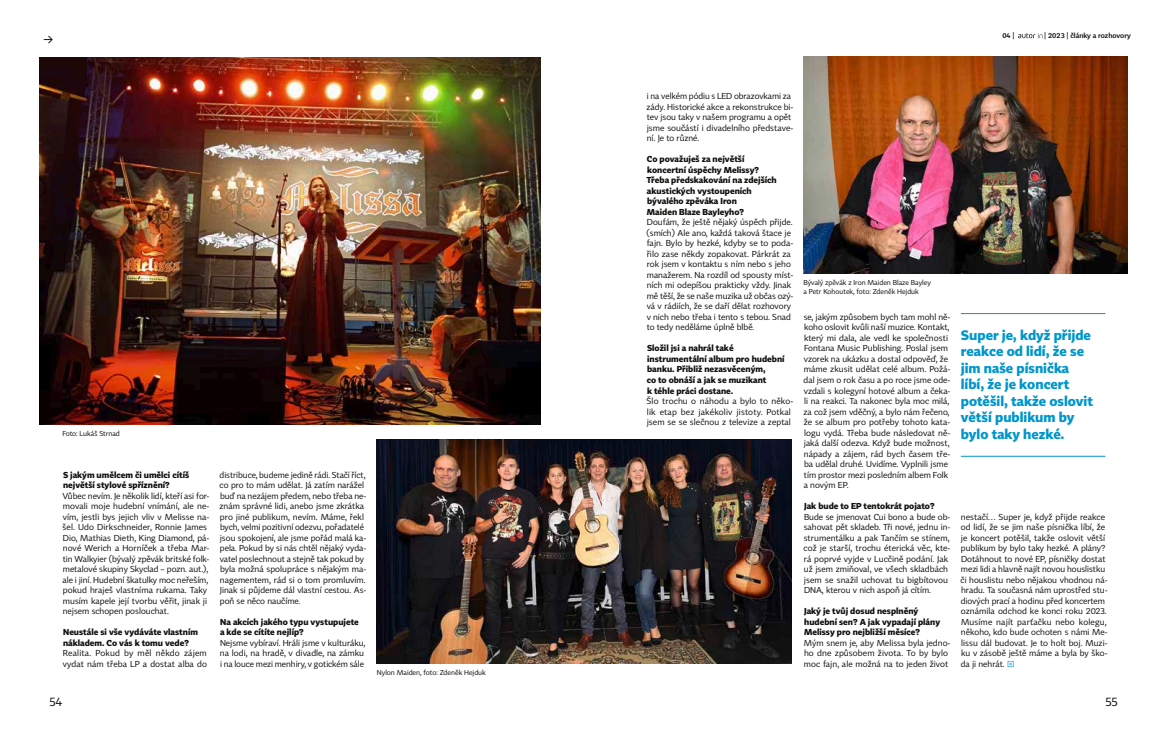
<style>
.page{position:relative;width:1168px;height:755px;background:#fff}
.page>*{position:absolute;margin:0;border:0;box-sizing:border-box;transform-origin:0 0}
.t1{font:700 13.5px/16.5px "Tabac Sans";color:#0096cd}
.t2{font:12.5px "Tabac Sans";color:#11110f}
.t3{font:12px "Tabac Sans";color:#11110f}
.t4{font:8.5px/10.5px "Tabac Sans";color:#11110f}
.t5{font:700 8.5px/10.5px "Tabac Sans";color:#11110f}
.t6{font:7px/9px "Tabac Sans";color:#11110f}
.t7{font:600 7px "Tabac Sans";color:#11110f}
.s1{color:#0096cd}
</style>
<div class="page">
<img style="left:803px;top:57px;width:325px;height:216px">
<img style="left:377px;top:439px;width:414px;height:223px">
<img style="left:40px;top:57px;width:501px;height:367px">
<hr style="left:961px;top:313px;width:144px;height:1px;background:#0096cd">
<hr style="left:961px;top:455px;width:144px;height:1px;background:#0096cd">
<svg style="left:1018px;top:33px;width:24px;height:5px"></svg>
<h2 class="t2" style="left:43px;top:32px;width:11px">→</h2>
<p class="t6" style="left:62px;top:429px;width:59px">Foto: Lukáš Strnad</p>
<p class="t5" style="left:63px;top:469px;width:128px">S jakým umělcem či umělci cítíš největší stylové spříznění?</p>
<p class="t4" style="left:62px;top:490px;width:148px">Vůbec nevím. Je několik lidí, kteří asi for&shy;movali moje hudební vnímání, ale ne&shy;vím, jestli bys jejich vliv v Melisse na&shy;šel. Udo Dirkschneider, Ronnie James Dio, Mathias Dieth, King Diamond, pá&shy;nové Werich a Horníček a třeba Mar&shy;tin Walkyier (bývalý zpěvák britské folk&shy;metalové skupiny Skyclad – pozn. aut.), ale i jiní. Hudební škatulky moc neřeším, pokud hraješ vlastníma rukama. Taky musím kapele její tvorbu věřit, jinak ji nejsem schopen poslouchat.</p>
<p class="t5" style="left:63px;top:626px;width:137px">Neustále si vše vydáváte vlastním nákladem. Co vás k tomu vede?</p>
<p class="t4" style="left:63px;top:647px;width:146px">Realita. Pokud by měl někdo zájem vydat nám třeba LP a dostat alba do</p>
<p class="t4" style="left:220px;top:469px;width:148px">distribuce, budeme jedině rádi. Stačí říct, co pro to mám udělat. Já zatím narážel buď na nezájem předem, nebo třeba ne&shy;znám správné lidi, anebo jsme zkrátka pro jiné publikum, nevím. Máme, řekl bych, velmi pozitivní odezvu, pořadatelé jsou spokojení, ale jsme pořád malá ka&shy;pela. Pokud by si nás chtěl nějaký vyda&shy;vatel poslechnout a stejně tak pokud by byla možná spolupráce s nějakým ma&shy;nagementem, rád si o tom promluvím.<br>Jinak si půjdeme dál vlastní cestou. As&shy;poň se něco naučíme.</p>
<p class="t5" style="left:220px;top:616px;width:140px">Na akcích jakého typu vystupujete a kde se cítíte nejlíp?</p>
<p class="t4" style="left:220px;top:637px;width:147px">Nejsme vybíraví. Hráli jsme v kulturáku, na lodi, na hradě, v divadle, na zámku i na louce mezi menhiry, v gotickém sále</p>
<p class="t6" style="left:377px;top:667px;width:110px">Nylon Maiden, foto: Zdeněk Hejduk</p>
<p class="t7" style="left:1002px;top:31px;width:14px">04 |</p>
<p class="t7" style="left:1044px;top:31px;width:88px">| 2023 | články a rozhovory</p>
<p class="t4" style="left:646px;top:91px;width:148px">i na velkém pódiu s LED obrazovkami za zády. Historické akce a rekonstrukce bi&shy;tev jsou taky v našem programu a opět jsme součástí i divadelního představe&shy;ní. Je to různé.</p>
<p class="t5" style="left:646px;top:154px;width:132px">Co považuješ za největší koncertní úspěchy Melissy?<br>Třeba předskakování na zdejších akustických vystoupeních bývalého zpěváka Iron<br>Maiden Blaze Bayleyho?</p>
<p class="t4" style="left:647px;top:217px;width:148px">Doufám, že ještě nějaký úspěch přijde. (smích) Ale ano, každá taková štace je fajn. Bylo by hezké, kdyby se to poda&shy;řilo zase někdy zopakovat. Párkrát za rok jsem v kontaktu s ním nebo s jeho manažerem. Na rozdíl od spousty míst&shy;ních mi odepíšou prakticky vždy. Jinak mě těší, že se naše muzika už občas ozý&shy;vá v rádiích, že se daří dělat rozhovory v nich nebo třeba i tento s tebou. Snad to tedy neděláme úplně blbě.</p>
<p class="t5" style="left:647px;top:343px;width:139px">Složil jsi a nahrál také instrumentální album pro hudební banku. Přibliž nezasvěceným,<br>co to obnáší a jak se muzikant<br>k téhle práci dostane.</p>
<p class="t4" style="left:647px;top:395px;width:148px">Šlo trochu o náhodu a bylo to něko&shy;lik etap bez jakékoliv jistoty. Potkal jsem se se slečnou z televize a zeptal</p>
<p class="t6" style="left:803px;top:278px;width:129px">Bývalý zpěvák z Iron Maiden Blaze Bayley a Petr Kohoutek, foto: Zdeněk Hejduk</p>
<p class="t4" style="left:804px;top:311px;width:148px">se, jakým způsobem bych tam mohl ně&shy;koho oslovit kvůli naší muzice. Kontakt, který mi dala, ale vedl ke společnosti Fontana Music Publishing. Poslal jsem vzorek na ukázku a dostal odpověď, že máme zkusit udělat celé album. Požá&shy;dal jsem o rok času a po roce jsme ode&shy;vzdali s kolegyní hotové album a čeka&shy;li na reakci. Ta nakonec byla moc milá, za což jsem vděčný, a bylo nám řečeno, že se album pro potřeby tohoto kata&shy;logu vydá. Třeba bude následovat ně&shy;jaká další odezva. Když bude možnost, nápady a zájem, rád bych časem tře&shy;ba udělal druhé. Uvidíme. Vyplnili jsme tím prostor mezi posledním albem Folk a novým EP.</p>
<p class="t5" style="left:804px;top:500px;width:132px">Jak bude to EP tentokrát pojato?</p>
<p class="t4" style="left:804px;top:511px;width:148px">Bude se jmenovat Cui bono a bude ob&shy;sahovat pět skladeb. Tři nové, jednu in&shy;strumentálku a pak Tančím se stínem, což je starší, trochu éterická věc, kte&shy;rá poprvé vyjde v Lucčině podání. Jak už jsem zmiňoval, ve všech skladbách jsem se snažil uchovat tu bigbítovou DNA, kterou v nich aspoň já cítím.</p>
<p class="t5" style="left:804px;top:605px;width:138px">Jaký je tvůj dosud nesplněný hudební sen? A jak vypadají plány<br>Melissy pro nejbližší měsíce?</p>
<p class="t4" style="left:804px;top:637px;width:148px">Mým snem je, aby Melissa byla jedno&shy;ho dne způsobem života. To by bylo moc fajn, ale možná na to jeden život</p>
<h1 class="t1" style="left:961px;top:326px;width:134px">Super je, když přijde reakce od lidí, že se jim naše písnička líbí, že je koncert potěšil, takže oslovit větší publikum by bylo taky hezké.</h1>
<p class="t4" style="left:960px;top:511px;width:148px">nestačí… Super je, když přijde reakce od lidí, že se jim naše písnička líbí, že je koncert potěšil, takže oslovit větší publikum by bylo taky hezké. A plány?<br>Dotáhnout to nové EP, písničky dostat mezi lidi a hlavně najít novou houslistku či houslistu nebo nějakou vhodnou ná&shy;hradu. Ta současná nám uprostřed stu&shy;diových prací a hodinu před koncertem oznámila odchod ke konci roku 2023.<br>Musíme najít parťačku nebo kolegu, někoho, kdo bude ochoten s námi Me&shy;lissu dál budovat. Je to holt boj. Muzi&shy;ku v zásobě ještě máme a byla by ško&shy;da ji nehrát. <span class="s1">×</span></p>
<h3 class="t3" style="left:49px;top:693px;width:14px">54</h3>
<h3 class="t3" style="left:1105px;top:693px;width:14px">55</h3>
</div>
